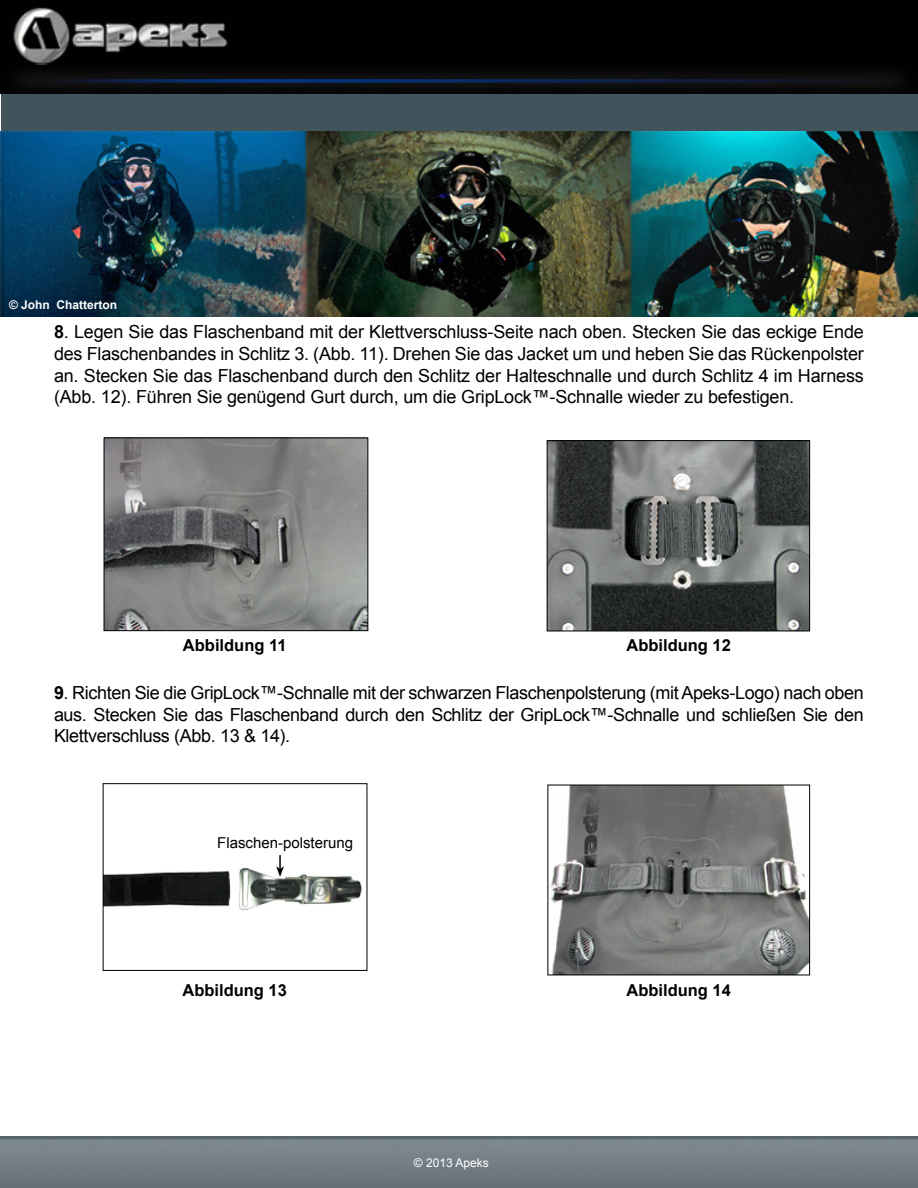
<style>
.page{position:relative;width:918px;height:1188px;background:#fff}
.page>*{position:absolute;margin:0;border:0;box-sizing:border-box;transform-origin:0 0}
.t1{font:18px/21.6px "Arial";letter-spacing:-.015em;color:#000;text-align:justify}
.t2{font:700 16.5px "Arial";color:#000}
.t3{font:15px "Arial";color:#000}
.t4{font:700 12px "Arial";color:#fff}
.t5{font:12px "Arial";color:#fff}
.s1{font-weight:700}
</style>
<div class="page">
<img style="left:0;top:1136px;width:918px;height:52px">
<div style="left:1px;top:78px;width:917px;height:65px;background:#41545b"></div>
<img style="left:1px;top:0;width:917px;height:65px">
<img style="left:1px;top:132px;width:917px;height:184px">
<img style="left:0;top:65px;width:918px;height:29px">
<img style="left:106px;top:440px;width:260px;height:189px">
<div style="left:104px;top:438px;width:264px;height:193px;border:1px solid #000"></div>
<img style="left:549px;top:442px;width:259px;height:187px">
<div style="left:547px;top:440px;width:263px;height:191px;border:1px solid #000"></div>
<img style="left:550px;top:787px;width:258px;height:186px">
<div style="left:548px;top:785px;width:262px;height:190px;border:1px solid #000"></div>
<img style="left:105px;top:868px;width:257px;height:43px">
<div style="left:103px;top:783px;width:264px;height:188px;border:1px solid #000"></div>
<svg style="left:276px;top:855px;width:8px;height:22px"></svg>
<p class="t4" style="left:9px;top:297px;width:110px">© John Chatterton</p>
<p class="t1" style="left:54px;top:322px;width:811px"><span class="s1">8</span>. Legen Sie das Flaschenband mit der Klettverschluss-Seite nach oben. Stecken Sie das eckige Ende des Flaschenbandes in Schlitz 3. (Abb. 11). Drehen Sie das Jacket um und heben Sie das Rückenpolster an. Stecken Sie das Flaschenband durch den Schlitz der Halteschnalle und durch Schlitz 4 im Harness (Abb. 12). Führen Sie genügend Gurt durch, um die GripLock™-Schnalle wieder zu befestigen.</p>
<p class="t2" style="left:183px;top:634px;width:105px">Abbildung 11</p>
<p class="t2" style="left:626px;top:634px;width:106px">Abbildung 12</p>
<p class="t1" style="left:54px;top:682px;width:811px"><span class="s1">9</span>. Richten Sie die GripLock™-Schnalle mit der schwarzen Flaschenpolsterung (mit Apeks-Logo) nach oben aus. Stecken Sie das Flaschenband durch den Schlitz der GripLock™-Schnalle und schließen Sie den Klettverschluss (Abb. 13 &amp; 14).</p>
<p class="t3" style="left:217px;top:833px;width:137px">Flaschen-polsterung</p>
<p class="t2" style="left:182px;top:979px;width:106px">Abbildung 13</p>
<p class="t2" style="left:626px;top:979px;width:106px">Abbildung 14</p>
<p class="t5" style="left:414px;top:1155px;width:76px">© 2013 Apeks</p>
</div>
